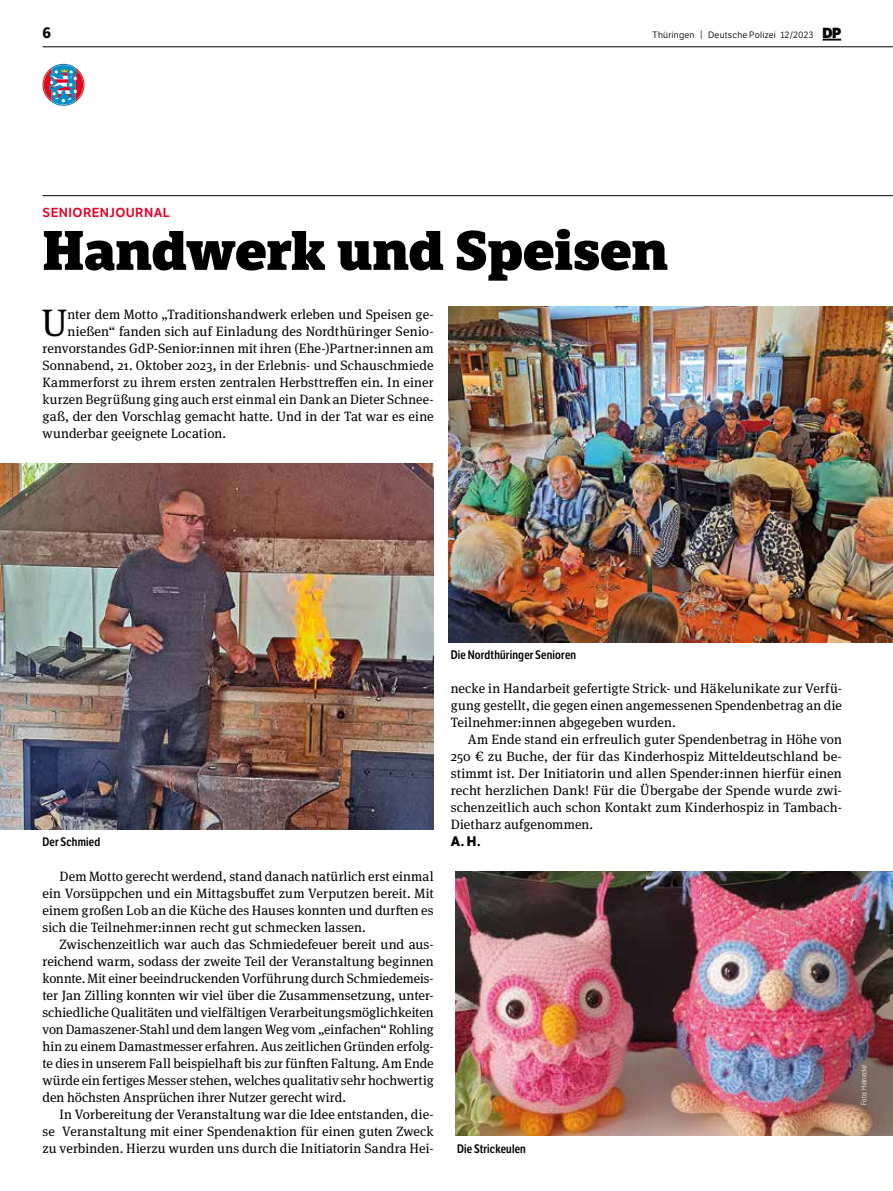
<style>
.page{position:relative;width:893px;height:1191px;background:#fff}
.page>*{position:absolute;margin:0;border:0;box-sizing:border-box;transform-origin:0 0}
.t1{font:800 54px "LFT Etica Sheriff";letter-spacing:-.01em;color:#000}
.t2{font:38.25px "Meta Serif Pro";color:#000}
.t3{font:700 15px "LFT Etica";color:#000}
.t4{font:13.5px/17px "Meta Serif Pro";letter-spacing:.01em;color:#000;text-align:justify}
.t5{font:700 13.5px "LFT Etica";color:#000}
.t6{font:12.75px "LFT Etica SB";letter-spacing:.03em;color:#e40428}
.t7{font:600 12px "LFT Etica Condensed";letter-spacing:.015em;color:#000}
.t8{font:9px "LFT Etica Bk";letter-spacing:.025em;color:#000}
.t9{font:300 7.5px "LFT Etica Condensed";letter-spacing:.02em;color:#fff}
.s1{font-size:9.3px}
.s2{font-family:"LFT Etica XB";font-size:14.25px}
</style>
<div class="page">
<hr style="left:43px;top:195px;width:850px;height:1px;background:#000">
<hr style="left:43px;top:47px;width:850px;height:1px;background:#000">
<svg style="left:822px;top:39px;width:19px;height:2px"></svg>
<svg style="left:43px;top:64px;width:41px;height:42px"></svg>
<img style="left:455px;top:872px;width:438px;height:263px">
<img style="left:449px;top:307px;width:444px;height:335px">
<img style="left:0;top:463px;width:434px;height:366px">
<p class="t3" style="left:43px;top:23px;width:10px">6</p>
<p class="t8" style="left:653px;top:29px;width:190px">Thüringen <span class="s1">|</span> Deutsche Polizei 12/2023 <span class="s2">DP</span></p>
<p class="t6" style="left:43px;top:205px;width:129px">SENIORENJOURNAL</p>
<h1 class="t1" style="left:43px;top:217px;width:627px">Handwerk und Speisen</h1>
<h2 class="t2" style="left:41px;top:295px;width:28px">U</h2>
<p class="t4" style="left:68px;top:305px;width:368px">nter dem Motto „Traditionshandwerk erleben und Speisen ge-</p>
<p class="t4" style="left:68px;top:322px;width:368px">nießen“ fanden sich auf Einladung des Nordthüringer Senio-</p>
<p class="t4" style="left:43px;top:339px;width:393px">renvorstandes GdP-Senior:innen mit ihren (Ehe-)Partner:innen am</p>
<p class="t4" style="left:43px;top:356px;width:393px">Sonnabend, 21. Oktober 2023, in der Erlebnis- und Schauschmiede</p>
<p class="t4" style="left:43px;top:373px;width:393px">Kammerforst zu ihrem ersten zentralen Herbsttreffen ein. In einer</p>
<p class="t4" style="left:43px;top:390px;width:393px">kurzen Begrüßung ging auch erst einmal ein Dank an Dieter Schnee-</p>
<p class="t4" style="left:43px;top:407px;width:393px">gaß, der den Vorschlag gemacht hatte. Und in der Tat war es eine</p>
<p class="t4" style="left:43px;top:424px;width:185px">wunderbar geeignete Location.</p>
<p class="t7" style="left:43px;top:835px;width:59px">Der Schmied</p>
<p class="t4" style="left:43px;top:866px;width:393px;text-indent:17px">Dem Motto gerecht werdend, stand danach natürlich erst einmal ein Vorsüppchen und ein Mittagsbuffet zum Verputzen bereit. Mit einem großen Lob an die Küche des Hauses konnten und durften es sich die Teilnehmer:innen recht gut schmecken lassen.</p>
<p class="t4" style="left:43px;top:934px;width:393px;text-indent:17px">Zwischenzeitlich war auch das Schmiedefeuer bereit und aus&shy;reichend warm, sodass der zweite Teil der Veranstaltung beginnen konnte. Mit einer beeindruckenden Vorführung durch Schmiedemeis&shy;ter Jan Zilling konnten wir viel über die Zusammensetzung, unter&shy;schiedliche Qualitäten und vielfältigen Verarbeitungsmöglichkeiten von Damaszener-Stahl und dem langen Weg vom „einfachen“ Rohling hin zu einem Damastmesser erfahren. Aus zeitlichen Gründen erfolg&shy;te dies in unserem Fall beispielhaft bis zur fünften Faltung. Am Ende würde ein fertiges Messer stehen, welches qualitativ sehr hochwertig den höchsten Ansprüchen ihrer Nutzer gerecht wird.</p>
<p class="t4" style="left:43px;top:1104px;width:393px;text-indent:17px">In Vorbereitung der Veranstaltung war die Idee entstanden, die&shy;se Veranstaltung mit einer Spendenaktion für einen guten Zweck zu verbinden. Hierzu wurden uns durch die Initiatorin Sandra Hei-</p>
<p class="t7" style="left:451px;top:648px;width:127px">Die Nordthüringer Senioren</p>
<p class="t4" style="left:451px;top:679px;width:393px">necke in Handarbeit gefertigte Strick- und Häkelunikate zur Verfü&shy;gung gestellt, die gegen einen angemessenen Spendenbetrag an die Teilnehmer:innen abgegeben wurden.</p>
<p class="t4" style="left:451px;top:730px;width:393px;text-indent:17px">Am Ende stand ein erfreulich guter Spendenbetrag in Höhe von 250 € zu Buche, der für das Kinderhospiz Mitteldeutschland be&shy;stimmt ist. Der Initiatorin und allen Spender:innen hierfür einen recht herzlichen Dank! Für die Übergabe der Spende wurde zwi&shy;schenzeitlich auch schon Kontakt zum Kinderhospiz in Tambach-Dietharz aufgenommen.</p>
<p class="t5" style="left:451px;top:833px;width:31px">A. H.</p>
<p class="t7" style="left:457px;top:1141px;width:70px">Die Strickeulen</p>
<p class="t9" style="left:860px;top:1105px;width:42px;rotate:-90deg">Foto: Heinecke</p>
</div>
